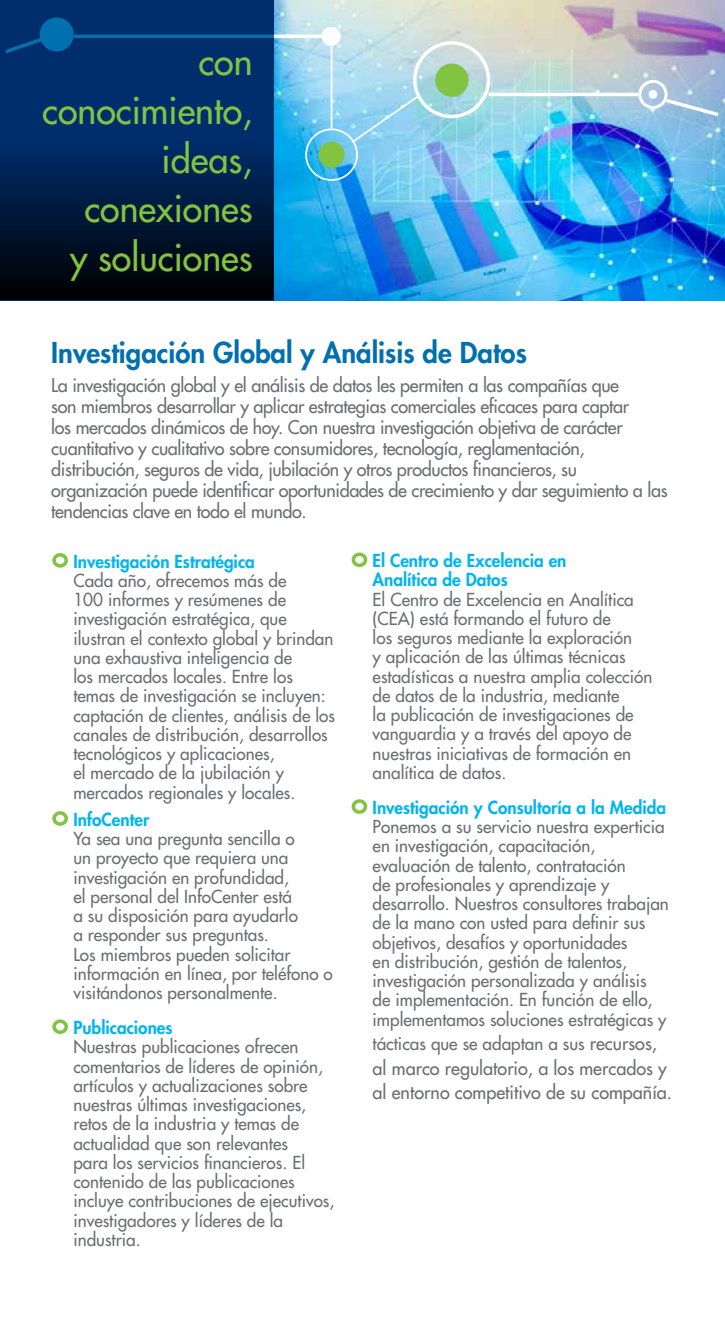
<style>
.page{position:relative;width:725px;height:1323px;background:#fff}
.page>*{position:absolute;margin:0;border:0;box-sizing:border-box;transform-origin:0 0}
.t1{font:500 36.75px/49px "Futura Std";color:#82c341;text-align:right}
.t2{font:800 28px "Futura Std";color:#0070af}
.t3{font:500 18.38px/21px "Futura Std";letter-spacing:-.02em;color:#6d6e71}
.t4{font:500 18.38px/24.5px "Futura Std";color:#6d6e71}
.t5{font:500 17.5px/19.2px "Futura Std";color:#6d6e71}
.t6{font:800 17.5px/19.2px "Futura Std";color:#00b5ef}
.s1{font-size:18.38px}
</style>
<div class="page">
<svg style="left:0;top:0;width:274px;height:300px;background:#00214e"></svg>
<img style="left:274px;top:0;width:450px;height:301px">
<div style="left:413px;top:41px;width:77px;height:77px;border:4px solid #fff;border-radius:50%"></div>
<div style="left:305px;top:128px;width:53px;height:53px;border:2px solid #fff;border-radius:50%"></div>
<div style="left:648px;top:90px;width:9px;height:9px;background:#fff;border-radius:50%"></div>
<div style="left:318px;top:142px;width:26px;height:26px;background:#82c341;border-radius:50%"></div>
<svg style="left:662px;top:96px;width:60px;height:23px"></svg>
<svg style="left:350px;top:93px;width:71px;height:52px;background:#96d3f1"></svg>
<hr style="left:488px;top:93px;width:150px;height:3px;background:#fff">
<div style="left:435px;top:64px;width:33px;height:33px;background:#82c341;border-radius:50%"></div>
<div style="left:638px;top:80px;width:29px;height:29px;border:3px solid #fff;border-radius:50%"></div>
<svg style="left:7px;top:31px;width:51px;height:32px"></svg>
<div style="left:40px;top:18px;width:34px;height:33px;background:#0070af;border-radius:50%"></div>
<hr style="left:330px;top:38px;width:2px;height:90px;background:#fff">
<div style="left:321px;top:27px;width:20px;height:19px;background:#fff;border-radius:50%"></div>
<hr style="left:74px;top:35px;width:200px;height:3px;background:#0070af">
<hr style="left:274px;top:35px;width:57px;height:3px;background:#fff">
<div style="left:52px;top:553px;width:16px;height:15px;border:4px solid #82c341;border-radius:50%"></div>
<div style="left:52px;top:811px;width:16px;height:15px;border:4px solid #82c341;border-radius:50%"></div>
<div style="left:52px;top:1019px;width:16px;height:15px;border:4px solid #82c341;border-radius:50%"></div>
<div style="left:351px;top:553px;width:16px;height:14px;border:4px solid #82c341;border-radius:50%"></div>
<div style="left:351px;top:799px;width:16px;height:15px;border:4px solid #82c341;border-radius:50%"></div>
<h1 class="t1" style="left:42px;top:37px;width:212px">con conocimiento, ideas, conexiones<br>y soluciones</h1>
<h2 class="t2" style="left:51px;top:335px;width:477px">Investigación Global y Análisis de Datos</h2>
<p class="t3" style="left:51px;top:375px;width:618px">La investigación global y el análisis de datos les permiten a las compañías que<br>son miembros desarrollar y aplicar estrategias comerciales eficaces para captar<br>los mercados dinámicos de hoy. Con nuestra investigación objetiva de carácter cuantitativo y cualitativo sobre consumidores, tecnología, reglamentación, distribución, seguros de vida, jubilación y otros productos financieros, su organización puede identificar oportunidades de crecimiento y dar seguimiento a las tendencias clave en todo el mundo.</p>
<p class="t6" style="left:73px;top:552px;width:183px">Investigación Estratégica</p>
<p class="t5" style="left:73px;top:571px;width:263px">Cada año, ofrecemos más de<br>100 informes y resúmenes de investigación estratégica, que ilustran el contexto global y brindan una exhaustiva inteligencia de<br>los mercados locales. Entre los temas de investigación se incluyen: captación de clientes, análisis de los canales de distribución, desarrollos tecnológicos y aplicaciones,<br>el mercado de la jubilación y mercados regionales y locales.</p>
<p class="t6" style="left:73px;top:810px;width:77px">InfoCenter</p>
<p class="t5" style="left:73px;top:829px;width:261px">Ya sea una pregunta sencilla o<br>un proyecto que requiera una investigación en profundidad,<br>el personal del InfoCenter está<br>a su disposición para ayudarlo<br>a responder sus preguntas.<br>Los miembros pueden solicitar información en línea, por teléfono o visitándonos personalmente.</p>
<p class="t6" style="left:73px;top:1018px;width:101px">Publicaciones</p>
<p class="t5" style="left:73px;top:1037px;width:262px">Nuestras publicaciones ofrecen comentarios de líderes de opinión, artículos y actualizaciones sobre nuestras últimas investigaciones, retos de la industria y temas de actualidad que son relevantes<br>para los servicios financieros. El contenido de las publicaciones incluye contribuciones de ejecutivos, investigadores y líderes de la industria.</p>
<p class="t6" style="left:372px;top:551px;width:195px">El Centro de Excelencia en<br>Analítica de Datos</p>
<p class="t5" style="left:372px;top:590px;width:281px">El Centro de Excelencia en Analítica (CEA) está formando el futuro de<br>los seguros mediante la exploración<br>y aplicación de las últimas técnicas estadísticas a nuestra amplia colección de datos de la industria, mediante<br>la publicación de investigaciones de vanguardia y a través del apoyo de nuestras iniciativas de formación en analítica de datos.</p>
<p class="t6" style="left:372px;top:798px;width:295px">Investigación y Consultoría a la Medida</p>
<p class="t5" style="left:372px;top:817px;width:298px">Ponemos a su servicio nuestra experticia en investigación, capacitación, evaluación de talento, contratación<br>de profesionales y aprendizaje y desarrollo. Nuestros consultores trabajan de la mano con usted para definir sus objetivos, desafíos y oportunidades<br>en distribución, gestión de talentos, investigación personalizada y análisis de implementación. En función de ello, implementamos soluciones estratégicas y</p>
<p class="t5" style="left:372px;top:1034px;width:286px">tácticas que se adaptan a sus <span class="s1">recursos,</span></p>
<p class="t4" style="left:372px;top:1056px;width:301px">al marco regulatorio, a los mercados y al entorno competitivo de su compañía.</p>
</div>
